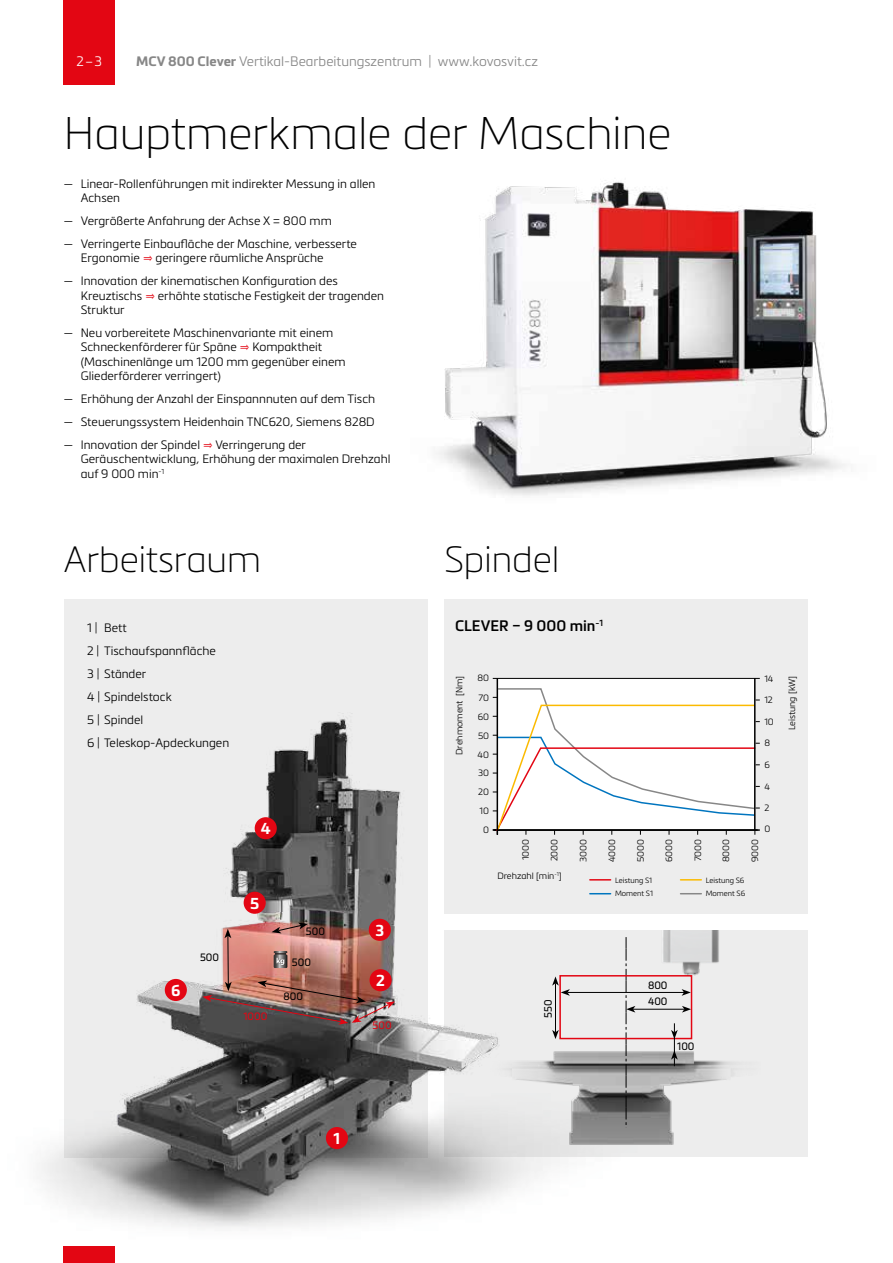
<style>
.page{position:relative;width:893px;height:1263px;background:#fff}
.page>*{position:absolute;margin:0;border:0;box-sizing:border-box;transform-origin:0 0}
.t1{font:45px "Metronic Pro Air";color:#000}
.t2{font:36px "Metronic Pro Air";color:#000}
.t3{font:700 15.6px "Metronic Pro";color:#fff}
.t4{font:600 15px "Metronic Pro";color:#000}
.t5{font:300 13.5px "Metronic Pro";color:#878787}
.t6{font:300 13.5px "Metronic Pro";color:#fff}
.t7{font:300 12px/14.4px "Metronic Pro";color:#000}
.t8{font:10.5px "Metronic Pro";color:#000;scale:.95 1}
.t9{font:10.5px "Metronic Pro";color:#e30613;scale:.95 1}
.t10{font:300 9px "Metronic Pro";color:#000}
.t11{font:300 7.5px/13.2px "Metronic Pro";color:#000}
.s1{font-weight:700}
.s2{color:#e30613}
</style>
<div class="page">
<div style="left:444px;top:931px;width:364px;height:226px;background:#ededed"></div>
<div style="left:64px;top:600px;width:363px;height:558px;background:#ededed"></div>
<img style="left:39px;top:686px;width:626px;height:567px">
<div style="left:244px;top:892px;width:22px;height:22px;background:#e30613;border-radius:50%"></div>
<div style="left:369px;top:969px;width:23px;height:22px;background:#e30613;border-radius:50%"></div>
<div style="left:369px;top:919px;width:22px;height:22px;background:#e30613;border-radius:50%"></div>
<div style="left:255px;top:817px;width:22px;height:22px;background:#e30613;border-radius:50%"></div>
<div style="left:165px;top:979px;width:22px;height:22px;background:#e30613;border-radius:50%"></div>
<div style="left:326px;top:1127px;width:22px;height:22px;background:#e30613;border-radius:50%"></div>
<svg style="left:271px;top:922px;width:37px;height:11px"></svg>
<hr style="left:228px;top:936px;width:1px;height:48px;background:#000">
<svg style="left:224px;top:929px;width:7px;height:9px"></svg>
<img style="left:202px;top:980px;width:193px;height:45px">
<img style="left:462px;top:1044px;width:274px;height:113px">
<hr style="left:633px;top:1009px;width:51px;height:1px;background:#000">
<svg style="left:626px;top:937px;width:9px;height:191px"></svg>
<svg style="left:682px;top:1006px;width:8px;height:6px"></svg>
<hr style="left:555px;top:983px;width:1px;height:49px;background:#000">
<svg style="left:552px;top:1030px;width:7px;height:9px"></svg>
<div style="left:559px;top:975px;width:133px;height:64px;border:1px solid #e30613"></div>
<img style="left:649px;top:931px;width:70px;height:52px">
<hr style="left:567px;top:992px;width:117px;height:1px;background:#000">
<svg style="left:552px;top:976px;width:18px;height:20px"></svg>
<svg style="left:682px;top:989px;width:9px;height:7px"></svg>
<svg style="left:671px;top:1023px;width:7px;height:43px"></svg>
<svg style="left:274px;top:951px;width:13px;height:17px"></svg>
<div style="left:444px;top:600px;width:364px;height:314px;background:#ededed"></div>
<div style="left:497px;top:678px;width:258px;height:152px;background:#fff"></div>
<hr style="left:493px;top:678px;width:267px;height:1px;background:#000">
<svg style="left:590px;top:893px;width:21px;height:1px"></svg>
<svg style="left:590px;top:879px;width:21px;height:1px"></svg>
<svg style="left:680px;top:893px;width:21px;height:1px"></svg>
<svg style="left:680px;top:879px;width:21px;height:1px"></svg>
<img style="left:436px;top:182px;width:410px;height:314px">
<svg style="left:493px;top:687px;width:267px;height:148px"></svg>
<hr style="left:754px;top:678px;width:1px;height:153px;background:#000">
<hr style="left:497px;top:678px;width:1px;height:157px;background:#000">
<div style="left:64px;top:0;width:51px;height:85px;background:#e30613"></div>
<div style="left:64px;top:1246px;width:51px;height:17px;background:#e30613"></div>
<p class="t6" style="left:77px;top:53px;width:27px">2–3</p>
<p class="t5" style="left:136px;top:53px;width:404px"><span class="s1">MCV 800 Clever</span> Vertikal-Bearbeitungszentrum | www.kovosvit.cz</p>
<h1 class="t1" style="left:64px;top:102px;width:609px">Hauptmerkmale der Maschine</h1>
<p class="t7" style="left:81px;top:176px;width:296px;text-indent:-17px">— Linear-Rollenführungen mit indirekter Messung in allen<br>Achsen</p>
<p class="t7" style="left:64px;top:213px;width:270px">— Vergrößerte Anfahrung der Achse X = 800 mm</p>
<p class="t7" style="left:81px;top:236px;width:278px;text-indent:-17px">— Verringerte Einbaufläche der Maschine, verbesserte<br>Ergonomie <span class="s2">⇒</span> geringere räumliche Ansprüche</p>
<p class="t7" style="left:81px;top:273px;width:305px;text-indent:-17px">— Innovation der kinematischen Konfiguration des<br>Kreuztischs <span class="s2">⇒</span> erhöhte statische Festigkeit der tragenden<br>Struktur</p>
<p class="t7" style="left:81px;top:325px;width:266px;text-indent:-17px">— Neu vorbereitete Maschinenvariante mit einem Schneckenförderer für Späne <span class="s2">⇒</span> Kompaktheit (Maschinenlänge um 1200 mm gegenüber einem Gliederförderer verringert)</p>
<p class="t7" style="left:64px;top:391px;width:313px">— Erhöhung der Anzahl der Einspannnuten auf dem Tisch</p>
<p class="t7" style="left:64px;top:414px;width:313px">— Steuerungssystem Heidenhain TNC620, Siemens 828D</p>
<p class="t7" style="left:81px;top:437px;width:311px;text-indent:-17px">— Innovation der Spindel <span class="s2">⇒</span> Verringerung der<br>Geräuschentwicklung, Erhöhung der maximalen Drehzahl auf 9 000 min<sup>-1</sup></p>
<h2 class="t2" style="left:64px;top:535px;width:199px">Arbeitsraum</h2>
<h2 class="t2" style="left:444px;top:535px;width:117px">Spindel</h2>
<p class="t7" style="left:87px;top:616px;width:144px;line-height:23px">1 | Bett<br>2 | Tischaufspannfläche<br>3 | Ständer<br>4 | Spindelstock<br>5 | Spindel<br>6 | Teleskop-Apdeckungen</p>
<p class="t4" style="left:455px;top:616px;width:150px">CLEVER – 9 000 min<sup>-1</sup></p>
<p class="t10" style="left:453px;top:755px;width:81px;rotate:-90deg">Drehmoment [Nm]</p>
<p class="t10" style="left:477px;top:672px;width:13px">80</p>
<p class="t10" style="left:478px;top:691px;width:12px">70</p>
<p class="t10" style="left:478px;top:710px;width:13px">60</p>
<p class="t10" style="left:478px;top:730px;width:13px">50</p>
<p class="t10" style="left:478px;top:748px;width:13px">40</p>
<p class="t10" style="left:764px;top:672px;width:11px">14</p>
<p class="t10" style="left:764px;top:694px;width:10px">12</p>
<p class="t10" style="left:764px;top:715px;width:11px">10</p>
<p class="t10" style="left:764px;top:737px;width:7px">8</p>
<p class="t10" style="left:786px;top:730px;width:56px;rotate:-90deg">Leistung [kW]</p>
<p class="t10" style="left:478px;top:767px;width:12px">30</p>
<p class="t10" style="left:764px;top:759px;width:7px">6</p>
<p class="t10" style="left:478px;top:786px;width:12px">20</p>
<p class="t10" style="left:764px;top:780px;width:7px">4</p>
<p class="t10" style="left:480px;top:805px;width:11px">10</p>
<p class="t10" style="left:764px;top:802px;width:6px">2</p>
<h3 class="t3" style="left:261px;top:819px;width:11px">4</h3>
<p class="t10" style="left:483px;top:823px;width:7px">0</p>
<p class="t10" style="left:764px;top:823px;width:7px">0</p>
<h3 class="t3" style="left:250px;top:893px;width:11px">5</h3>
<p class="t10" style="left:520px;top:860px;width:23px;rotate:-90deg">1000</p>
<p class="t10" style="left:548px;top:861px;width:24px;rotate:-90deg">2000</p>
<p class="t10" style="left:577px;top:861px;width:24px;rotate:-90deg">3000</p>
<p class="t10" style="left:606px;top:862px;width:25px;rotate:-90deg">4000</p>
<p class="t10" style="left:635px;top:862px;width:24px;rotate:-90deg">5000</p>
<p class="t10" style="left:663px;top:862px;width:25px;rotate:-90deg">6000</p>
<p class="t10" style="left:692px;top:861px;width:24px;rotate:-90deg">7000</p>
<p class="t10" style="left:720px;top:862px;width:25px;rotate:-90deg">8000</p>
<p class="t10" style="left:749px;top:862px;width:25px;rotate:-90deg">9000</p>
<p class="t11" style="left:615px;top:873px;width:40px">Leistung S1<br>Moment S1</p>
<p class="t11" style="left:706px;top:873px;width:41px">Leistung S6<br>Moment S6</p>
<p class="t10" style="left:497px;top:870px;width:66px">Drehzahl [min<sup>-1</sup>]</p>
<p class="t8" style="left:306px;top:923px;width:22px">500</p>
<h3 class="t3" style="left:375px;top:920px;width:10px">3</h3>
<p class="t8" style="left:200px;top:950px;width:22px">500</p>
<p class="t8" style="left:292px;top:955px;width:22px">500</p>
<h3 class="t3" style="left:171px;top:980px;width:11px">6</h3>
<p class="t9" style="left:243px;top:1009px;width:27px">1000</p>
<p class="t8" style="left:283px;top:988px;width:22px">800</p>
<h3 class="t3" style="left:376px;top:971px;width:10px">2</h3>
<p class="t9" style="left:373px;top:1017px;width:22px">500</p>
<p class="t8" style="left:540px;top:1018px;width:21px;rotate:-90deg">550</p>
<p class="t8" style="left:648px;top:977px;width:22px">800</p>
<p class="t8" style="left:648px;top:994px;width:22px">400</p>
<p class="t8" style="left:677px;top:1038px;width:20px">100</p>
<h3 class="t3" style="left:334px;top:1128px;width:8px">1</h3>
</div>
